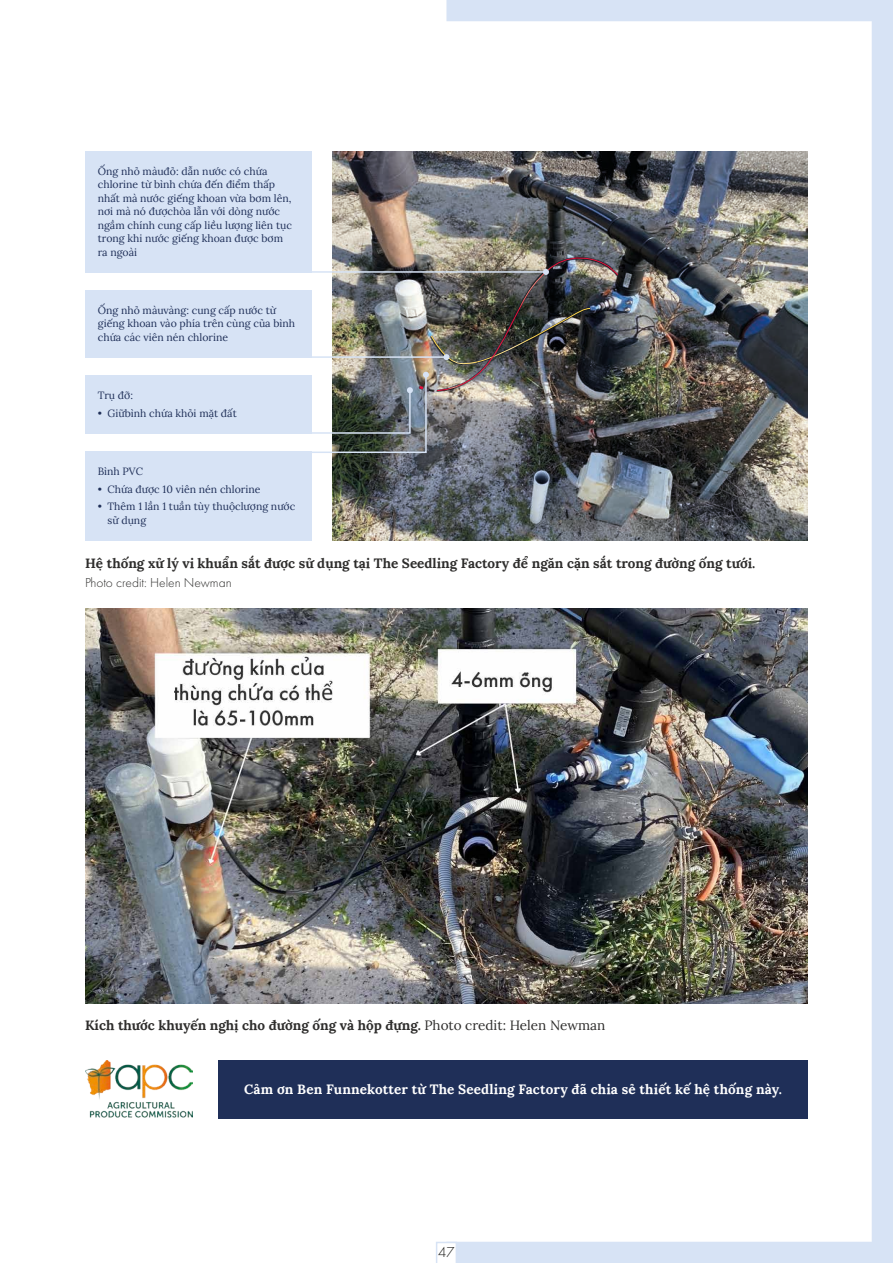
<style>
.page{position:relative;width:893px;height:1263px;background:#fff}
.page>*{position:absolute;margin:0;border:0;box-sizing:border-box;transform-origin:0 0}
.t1{font:300 15px "Futura PT";color:#1d1d1b}
.t2{font:700 13.5px "Lora";color:#2e2d2c}
.t3{font:700 13.5px "Lora";letter-spacing:.01em;color:#fff}
.t4{font:300 13.5px "Futura PT";color:#2e2d2c}
.t5{font:10.5px/13.5px "Lora";color:#1f2f58}
.s1{font-weight:400}
</style>
<div class="page">
<img style="left:85px;top:1060px;width:108px;height:58px">
<img style="left:85px;top:608px;width:361px;height:396px">
<div style="left:218px;top:1060px;width:590px;height:58px;background:#1f2f58"></div>
<img style="left:333px;top:151px;width:113px;height:390px">
<div style="left:85px;top:290px;width:227px;height:68px;background:#d7e3f5"></div>
<div style="left:85px;top:376px;width:227px;height:58px;background:#d7e3f5"></div>
<div style="left:85px;top:451px;width:227px;height:90px;background:#d7e3f5"></div>
<div style="left:85px;top:151px;width:227px;height:122px;background:#d7e3f5"></div>
<img style="left:308px;top:253px;width:138px;height:201px">
<img style="left:446px;top:0;width:447px;height:1263px">
<svg style="left:436px;top:1242px;width:21px;height:21px"></svg>
<p class="t5" style="left:98px;top:163px;width:196px">Ống nhỏ màuđỏ: dẫn nước có chứa chlorine từ bình chứa đến điểm thấp nhất mà nước giếng khoan vừa bơm lên, nơi mà nó đượchòa lẫn với dòng nước ngầm chính cung cấp liều lượng liên tục trong khi nước giếng khoan được bơm ra ngoài</p>
<p class="t5" style="left:98px;top:303px;width:199px">Ống nhỏ màuvàng: cung cấp nước từ giếng khoan vào phía trên cùng của bình chứa các viên nén chlorine</p>
<p class="t5" style="left:98px;top:388px;width:37px">Trụ đỡ:</p>
<p class="t5" style="left:98px;top:406px;width:140px">• Giữbình chứa khỏi mặt đất</p>
<p class="t5" style="left:98px;top:464px;width:47px">Bình PVC</p>
<p class="t5" style="left:98px;top:481px;width:164px">• Chứa được 10 viên nén chlorine</p>
<p class="t5" style="left:108px;top:499px;width:189px;text-indent:-10px">• Thêm 1 lần 1 tuần tùy thuộclượng nước sử dụng</p>
<p class="t2" style="left:85px;top:552px;width:672px">Hệ thống xử lý vi khuẩn sắt được sử dụng tại The Seedling Factory để ngăn cặn sắt trong đường ống tưới.</p>
<p class="t4" style="left:85px;top:575px;width:148px">Photo credit: Helen Newman</p>
<p class="t2" style="left:85px;top:1014px;width:522px">Kích thước khuyến nghị cho đường ống và hộp đựng. <span class="s1">Photo credit: Helen Newman</span></p>
<p class="t3" style="left:244px;top:1078px;width:539px">Cảm ơn Ben Funnekotter từ The Seedling Factory đã chia sẻ thiết kế hệ thống này.</p>
<h1 class="t1" style="left:438px;top:1243px;width:18px">47</h1>
</div>
